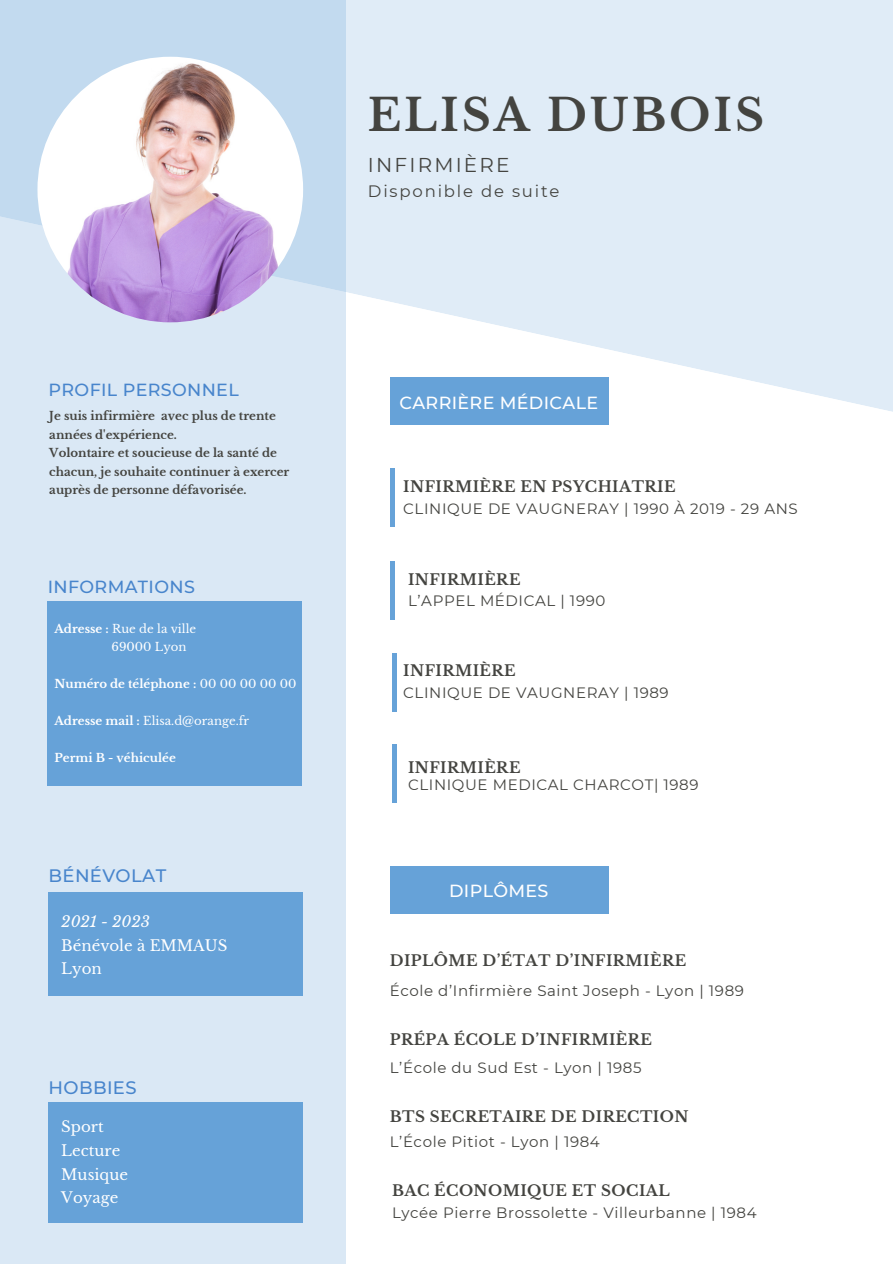
<style>
.page{position:relative;width:893px;height:1264px;background:#fff}
.page>*{position:absolute;margin:0;border:0;box-sizing:border-box;transform-origin:0 0}
.t1{font:700 43.8px "Libre Baskerville";letter-spacing:.065em;color:#444440}
.t2{font:19.95px "Montserrat";letter-spacing:.11em;color:#444440}
.t3{font:500 18px "Montserrat";letter-spacing:.02em;color:#4885cc}
.t4{font:500 17.55px "Montserrat";letter-spacing:.02em;color:#4885cc}
.t5{font:500 17.55px "Montserrat";letter-spacing:.02em;color:#fff}
.t6{font:16.5px "Montserrat";letter-spacing:.11em;color:#444440}
.t7{font:15px "Montserrat";letter-spacing:.04em;color:#444440}
.t8{font:700 15px "Libre Baskerville";letter-spacing:.03em;color:#444440}
.t9{font:15px/23.7px "Libre Baskerville";color:#fff}
.t10{font:700 11.7px/18.5px "Libre Baskerville";color:#444440}
.t11{font:11.7px "Libre Baskerville";color:#fff}
.t12{font:700 11.7px "Libre Baskerville";color:#fff}
.s1{font-weight:700}
.s2{font-weight:400}
.s3{font-style:italic}
</style>
<div class="page">
<svg style="left:345px;top:0;width:547px;height:430px;background:#e4eef8"></svg>
<div style="left:0;top:0;width:345px;height:1263px;background:linear-gradient(to bottom,#cbdff1,#dfebf6)"></div>
<img style="left:37px;top:57px;width:266px;height:265px;border-radius:50%">
<div style="left:49px;top:892px;width:254px;height:103px;background:#66a2d8"></div>
<div style="left:390px;top:378px;width:218px;height:47px;background:#66a2d8"></div>
<div style="left:390px;top:866px;width:218px;height:47px;background:#66a2d8"></div>
<div style="left:49px;top:1102px;width:254px;height:120px;background:#66a2d8"></div>
<hr style="left:390px;top:468px;width:4px;height:58px;background:#66a2d8">
<hr style="left:390px;top:561px;width:4px;height:59px;background:#66a2d8">
<hr style="left:392px;top:653px;width:4px;height:58px;background:#66a2d8">
<hr style="left:392px;top:744px;width:4px;height:59px;background:#66a2d8">
<div style="left:48px;top:601px;width:254px;height:185px;background:#66a2d8"></div>
<p class="t4" style="left:49px;top:379px;width:192px">PROFIL PERSONNEL</p>
<p class="t10" style="left:49px;top:407px;width:228px">Je suis infirmière avec plus de trente années d'expérience.</p>
<h2 class="t10" style="left:49px;top:443px;width:241px">Volontaire et soucieuse de la santé de chacun, je souhaite continuer à exercer auprès de personne défavorisée.</h2>
<h6 class="t4" style="left:48px;top:575px;width:149px">INFORMATIONS</h6>
<h4 class="t11" style="left:54px;top:621px;width:143px"><span class="s1">Adresse :</span> Rue de la ville</h4>
<h4 class="t11" style="left:111px;top:639px;width:76px">69000 Lyon</h4>
<h6 class="t12" style="left:54px;top:676px;width:243px">Numéro de téléphone : <span class="s2">00 00 00 00 00</span></h6>
<h4 class="t11" style="left:54px;top:713px;width:196px"><span class="s1">Adresse mail :</span> Elisa.d@orange.fr</h4>
<h6 class="t12" style="left:54px;top:750px;width:123px">Permi B - véhiculée</h6>
<p class="t3" style="left:49px;top:864px;width:119px">BÉNÉVOLAT</p>
<p class="t9" style="left:61px;top:909px;width:168px"><span class="s3">2021 - 2023<br></span>Bénévole à EMMAUS<br>Lyon</p>
<h5 class="t3" style="left:49px;top:1076px;width:89px">HOBBIES</h5>
<h4 class="t9" style="left:61px;top:1115px;width:68px">Sport<br>Lecture<br>Musique<br>Voyage</h4>
<h2 class="t1" style="left:368px;top:88px;width:397px">ELISA DUBOIS</h2>
<h2 class="t2" style="left:368px;top:152px;width:143px">INFIRMIÈRE</h2>
<p class="t6" style="left:368px;top:181px;width:193px">Disponible de suite</p>
<p class="t5" style="left:399px;top:392px;width:200px">CARRIÈRE MÉDICALE</p>
<p class="t8" style="left:403px;top:478px;width:274px">INFIRMIÈRE EN PSYCHIATRIE</p>
<p class="t7" style="left:403px;top:499px;width:396px">CLINIQUE DE VAUGNERAY | 1990 À 2019 - 29 ANS</p>
<h6 class="t8" style="left:408px;top:570px;width:114px">INFIRMIÈRE</h6>
<h2 class="t7" style="left:408px;top:592px;width:199px">L’APPEL MÉDICAL | 1990</h2>
<h6 class="t8" style="left:403px;top:662px;width:114px">INFIRMIÈRE</h6>
<h2 class="t7" style="left:403px;top:683px;width:267px">CLINIQUE DE VAUGNERAY | 1989</h2>
<h2 class="t8" style="left:408px;top:759px;width:114px">INFIRMIÈRE</h2>
<h1 class="t7" style="left:408px;top:775px;width:292px">CLINIQUE MEDICAL CHARCOT| 1989</h1>
<h4 class="t5" style="left:449px;top:880px;width:101px">DIPLÔMES</h4>
<h4 class="t8" style="left:390px;top:951px;width:298px">DIPLÔME D’ÉTAT D’INFIRMIÈRE</h4>
<h5 class="t7" style="left:390px;top:981px;width:355px">École d’Infirmière Saint Joseph - Lyon | 1989</h5>
<h5 class="t8" style="left:390px;top:1029px;width:263px">PRÉPA ÉCOLE D’INFIRMIÈRE</h5>
<p class="t7" style="left:390px;top:1058px;width:253px">L’École du Sud Est - Lyon | 1985</p>
<h2 class="t8" style="left:390px;top:1107px;width:300px">BTS SECRETAIRE DE DIRECTION</h2>
<h5 class="t7" style="left:390px;top:1132px;width:211px">L’École Pitiot - Lyon | 1984</h5>
<h4 class="t8" style="left:392px;top:1181px;width:279px">BAC ÉCONOMIQUE ET SOCIAL</h4>
<h4 class="t7" style="left:392px;top:1203px;width:366px">Lycée Pierre Brossolette - Villeurbanne | 1984</h4>
</div>
